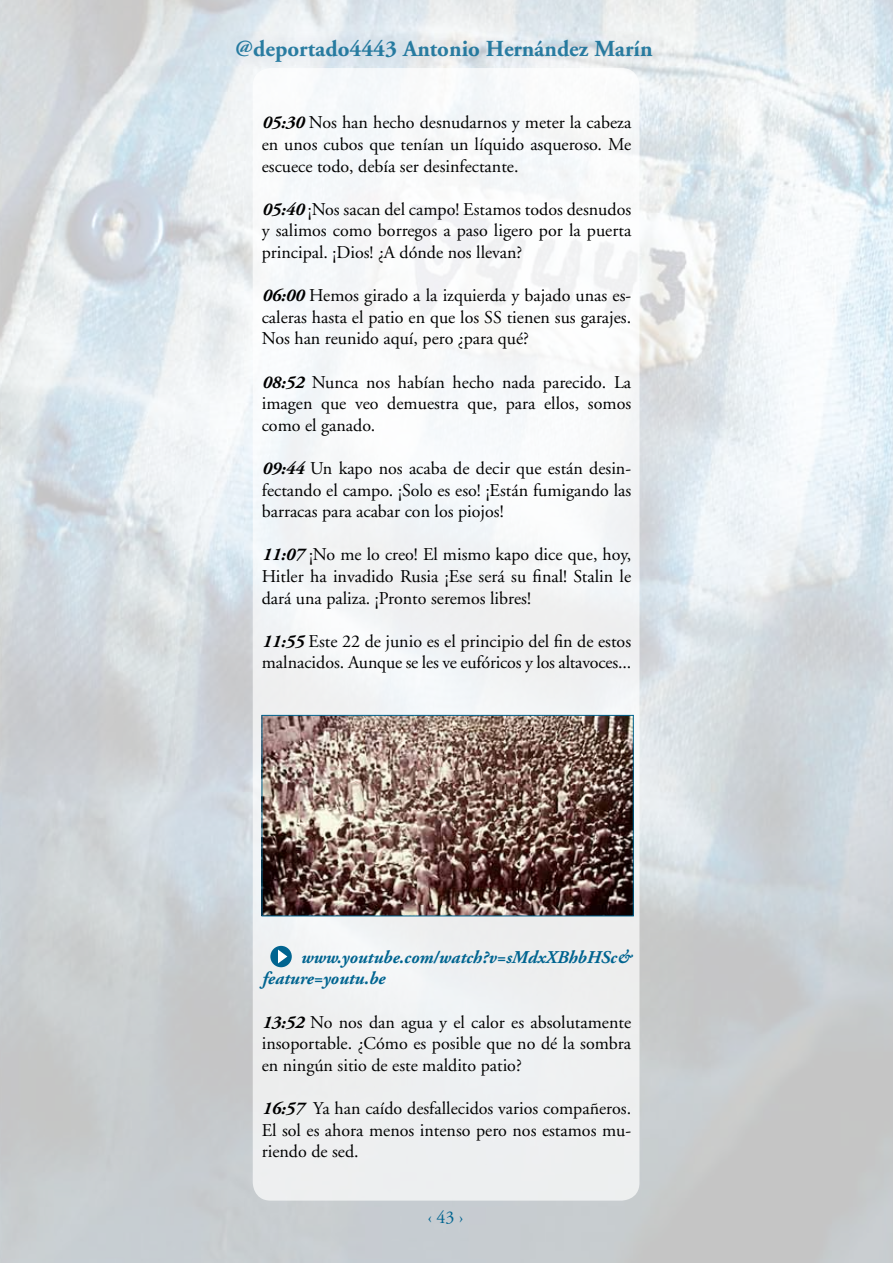
<style>
.page{position:relative;width:893px;height:1263px;background:#fff}
.page>*{position:absolute;margin:0;border:0;box-sizing:border-box;transform-origin:0 0}
.t1{font:700 22.8px "Adobe Garamond";color:#006490}
.t2{font:18px/21.6px "Adobe Garamond";color:#000;text-align:justify}
.t3{font:italic 700 18px/21.6px "Adobe Garamond";color:#006490}
.t4{font:18px "Adobe Garamond";color:#006490}
.s1{font-weight:700;font-style:italic}
</style>
<div class="page">
<img style="left:0;top:0;width:893px;height:1263px">
<div style="left:215px;top:19px;width:453px;height:60px;background:#101e54;opacity:.1"></div>
<div style="left:253px;top:68px;width:386px;height:1132px;background:#f2f5f6;border-radius:18px"></div>
<img style="left:264px;top:717px;width:367px;height:197px">
<div style="left:262px;top:715px;width:371px;height:201px;border:1px solid #006490"></div>
<div style="left:270px;top:946px;width:22px;height:21px;background:#006490;border-radius:50%"></div>
<svg style="left:278px;top:949px;width:9px;height:14px"></svg>
<p class="t1" style="left:236px;top:37px;width:419px">@deportado4443 Antonio Hernández Marín</p>
<p class="t2" style="left:262px;top:112px;width:371px"><span class="s1">05:30</span> Nos han hecho desnudarnos y meter la cabeza en unos cubos que tenían un líquido asqueroso. Me escuece todo, debía ser desinfectante.</p>
<p class="t2" style="left:262px;top:199px;width:371px"><span class="s1">05:40</span> ¡Nos sacan del campo! Estamos todos desnudos y salimos como borregos a paso ligero por la puerta principal. ¡Dios! ¿A dónde nos llevan?</p>
<p class="t2" style="left:262px;top:285px;width:371px"><span class="s1">06:00</span> Hemos girado a la izquierda y bajado unas es&shy;caleras hasta el patio en que los SS tienen sus garajes.<br>Nos han reunido aquí, pero ¿para qué?</p>
<p class="t2" style="left:262px;top:371px;width:371px"><span class="s1">08:52</span> Nunca nos habían hecho nada parecido. La imagen que veo demuestra que, para ellos, somos como el ganado.</p>
<p class="t2" style="left:262px;top:458px;width:371px"><span class="s1">09:44</span> Un kapo nos acaba de decir que están desin&shy;fectando el campo. ¡Solo es eso! ¡Están fumigando las barracas para acabar con los piojos!</p>
<p class="t2" style="left:262px;top:544px;width:371px"><span class="s1">11:07</span> ¡No me lo creo! El mismo kapo dice que, hoy, Hitler ha invadido Rusia ¡Ese será su final! Stalin le dará una paliza. ¡Pronto seremos libres!</p>
<p class="t2" style="left:262px;top:631px;width:371px"><span class="s1">11:55</span> Este 22 de junio es el principio del fin de estos malnacidos. Aunque se les ve eufóricos y los altavoces...</p>
<p class="t3" style="left:262px;top:947px;width:371px;text-indent:39px">www.youtube.com/watch?v=sMdxXBhbHSc&amp; feature=youtu.be</p>
<p class="t2" style="left:262px;top:1011px;width:371px"><span class="s1">13:52</span> No nos dan agua y el calor es absolutamente insoportable. ¿Cómo es posible que no dé la sombra en ningún sitio de este maldito patio?</p>
<p class="t2" style="left:262px;top:1098px;width:371px"><span class="s1">16:57</span> Ya han caído desfallecidos varios compañeros.<br>El sol es ahora menos intenso pero nos estamos mu&shy;riendo de sed.</p>
<p class="t4" style="left:428px;top:1208px;width:37px">‹ 43 ›</p>
</div>
